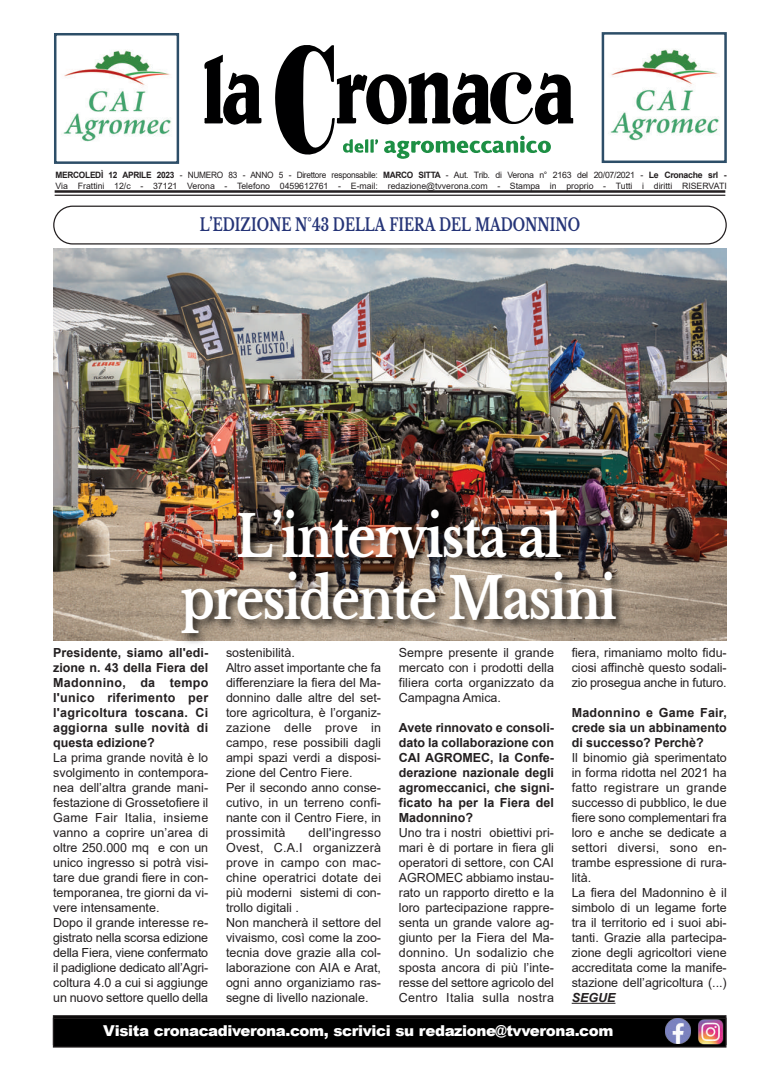
<style>
.page{position:relative;width:780px;height:1088px;background:#fff}
.page>*{position:absolute;margin:0;border:0;box-sizing:border-box;transform-origin:0 0}
.t1{font:700 56.25px/62.5px "Libre Baskerville";letter-spacing:-.04em;color:#fff;text-align:center;scale:.87 1}
.t2{font:700 17.5px "Libre Baskerville";color:#253477;scale:.75 1}
.t3{font:900 15px "Arial";letter-spacing:-.025em;color:#fff}
.t4{font:12.5px/15px "Arial";color:#231f20}
.t5{font:700 12.5px/15px "Arial";color:#231f20;text-align:justify}
.t6{font:italic 700 12.5px "Arial";color:#231f20}
.t7{font:8.75px/10.2px "Arial";color:#231f20;scale:.95 1}
.s1{font-weight:700}
</style>
<div class="page">
<hr style="left:571px;top:1003px;width:44px;height:1px;background:#231f20">
<svg style="left:204px;top:55px;width:57px;height:70px"></svg>
<svg style="left:275px;top:45px;width:298px;height:114px"></svg>
<img style="left:63px;top:50px;width:108px;height:92px">
<div style="left:54px;top:33px;width:125px;height:131px;border:2px solid #2d4e68"></div>
<img style="left:604px;top:35px;width:115px;height:125px">
<div style="left:601px;top:32px;width:125px;height:131px;border:2px solid #2d4e68"></div>
<hr style="left:55px;top:190px;width:670px;height:3px;background:#231f20">
<hr style="left:55px;top:195px;width:670px;height:1px;background:#231f20">
<div style="left:53px;top:1015px;width:673px;height:30px;border:1px solid #231f20"></div>
<div style="left:54px;top:1019px;width:671px;height:27px;background:#000"></div>
<div style="left:53px;top:1017px;width:673px;height:30px;border:1px solid #231f20"></div>
<img style="left:665px;top:1018px;width:25px;height:25px">
<img style="left:697px;top:1018px;width:27px;height:26px">
<svg style="left:53px;top:206px;width:673px;height:38px"></svg>
<img style="left:53px;top:248px;width:673px;height:392px">
<img style="left:126px;top:495px;width:555px;height:149px">
<p class="t7" style="left:56px;top:170px;width:708px"><span class="s1">MERCOLEDÌ 12 APRILE 2023</span> - NUMERO 83 - ANNO 5 - Direttore responsabile: <span class="s1">MARCO SITTA</span> - Aut. Trib. di Verona n° 2163 del 20/07/2021 - <span class="s1">Le Cronache srl -<br></span>Via Frattini 12/c - 37121 Verona - Telefono 0459612761 - E-mail: redazione@tvverona.com - Stampa in proprio - Tutti i diritti RISERVATI</p>
<h2 class="t2" style="left:200px;top:214px;width:509px">L’EDIZIONE N°43 DELLA FIERA DEL MADONNINO</h2>
<h1 class="t1" style="left:181px;top:506px;width:502px">L’intervista al presidente Masini</h1>
<p class="t5" style="left:53px;top:645px;width:157px">Presidente, siamo all'edi&shy;zione n. 43 della Fiera del Madonnino, da tempo l'unico riferimento per l'agricoltura toscana. Ci aggiorna sulle novità di questa edizione?</p>
<p class="t4" style="left:53px;top:750px;width:157px">La prima grande novità è lo svolgimento in contempora&shy;nea dell’altra grande mani&shy;festazione di Grossetofiere il<br>Game Fair Italia, insieme vanno a coprire un’area di oltre 250.000 mq e con un unico ingresso si potrà visi&shy;tare due grandi fiere in con&shy;temporanea, tre giorni da vi&shy;vere intensamente.<br>Dopo il grande interesse re&shy;gistrato nella scorsa edizione della Fiera, viene confermato il padiglione dedicato all’Agri&shy;coltura 4.0 a cui si aggiunge un nuovo settore quello della</p>
<p class="t4" style="left:226px;top:645px;width:157px">sostenibilità.<br>Altro asset importante che fa differenziare la fiera del Ma&shy;donnino dalle altre del set&shy;tore agricoltura, è l’organiz&shy;zazione delle prove in campo, rese possibili dagli ampi spazi verdi a disposi&shy;zione del Centro Fiere.<br>Per il secondo anno conse&shy;cutivo, in un terreno confi&shy;nante con il Centro Fiere, in prossimità</p>
<p class="t4" style="left:226px;top:825px;width:157px;text-indent:83px">dell'ingresso<br>Ovest, C.A.I organizzerà prove in campo con mac&shy;chine operatrici dotate dei più moderni sistemi di con&shy;trollo digitali .<br>Non mancherà il settore del vivaismo, così come la zoo&shy;tecnia dove grazie alla col&shy;laborazione con AIA e Arat, ogni anno organiziamo ras&shy;segne di livello nazionale.</p>
<p class="t4" style="left:399px;top:645px;width:157px;text-align:justify">Sempre presente il grande mercato con i prodotti della filiera corta organizzato da Campagna Amica.</p>
<p class="t5" style="left:399px;top:720px;width:157px">Avete rinnovato e consoli&shy;dato la collaborazione con CAI AGROMEC, la Confe&shy;derazione nazionale degli agromeccanici, che signi&shy;ficato ha per la Fiera del Madonnino?</p>
<p class="t4" style="left:399px;top:825px;width:157px;text-align:justify">Uno tra i nostri obiettivi pri&shy;mari è di portare in fiera gli operatori di settore, con CAI AGROMEC abbiamo instau&shy;rato un rapporto diretto e la loro partecipazione rappre&shy;senta un grande valore ag&shy;giunto per la Fiera del Ma&shy;donnino. Un sodalizio che sposta ancora di più l’inte&shy;resse del settore agricolo del Centro Italia sulla nostra</p>
<p class="t4" style="left:571px;top:645px;width:157px;text-align:justify">fiera, rimaniamo molto fidu&shy;ciosi affinchè questo sodali&shy;zio prosegua anche in futuro.</p>
<p class="t5" style="left:571px;top:705px;width:157px">Madonnino e Game Fair, crede sia un abbinamento di successo? Perchè?</p>
<p class="t4" style="left:571px;top:750px;width:157px">Il binomio già sperimentato in forma ridotta nel 2021 ha fatto registrare un grande successo di pubblico, le due fiere sono complementari fra loro e anche se dedicate a settori diversi, sono en&shy;trambe espressione di rura&shy;lità.<br>La fiera del Madonnino è il simbolo di un legame forte tra il territorio ed i suoi abi&shy;tanti. Grazie alla partecipa&shy;zione degli agricoltori viene accreditata come la manife&shy;stazione dell’agricoltura (...)</p>
<p class="t6" style="left:571px;top:990px;width:45px">SEGUE</p>
<p class="t3" style="left:103px;top:1019px;width:511px">Visita cronacadiverona.com, scrivici su redazione@tvverona.com</p>
</div>
